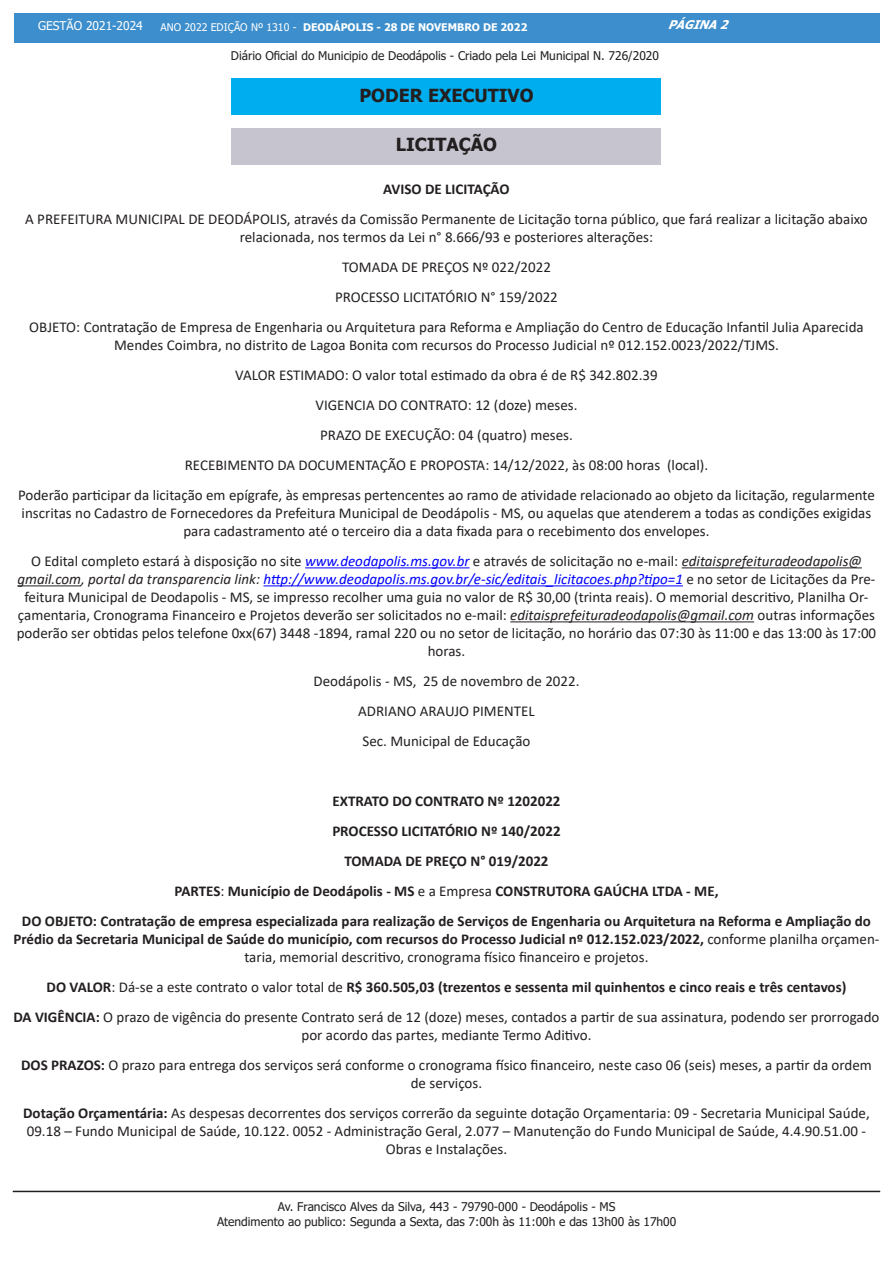
<style>
.page{position:relative;width:893px;height:1263px;background:#fff}
.page>*{position:absolute;margin:0;border:0;box-sizing:border-box;transform-origin:0 0}
.t1{font:700 18px "Tahoma";color:#231f20}
.Normal_wrd_44{font:15px/18px "Calibri";color:#231f20;text-align:center}
.Normal_wrd_44-2{font:700 15px/18px "Calibri";color:#231f20;text-align:center}
.t2{font:12px/14.4px "Tahoma";color:#231f20;text-align:center}
.t3{font:12px "Tahoma";color:#fff}
.t4{font:italic 700 12px "Tahoma";color:#fff}
.t5{font:700 10.5px "Tahoma";color:#fff}
.s1{font-weight:400}
.s2{font-style:italic;color:#00f}
.s3{font-style:italic}
.s4{font-weight:700}
</style>
<div class="page">
<div style="left:14px;top:14px;width:865px;height:29px;background:#3c8ecc"></div>
<hr style="left:13px;top:1191px;width:867px;height:1px;background:#231f20">
<hr style="left:305px;top:567px;width:165px;height:1px;background:#00f">
<hr style="left:682px;top:567px;width:180px;height:1px;background:#231f20">
<hr style="left:17px;top:585px;width:64px;height:1px;background:#231f20">
<hr style="left:263px;top:585px;width:420px;height:1px;background:#00f">
<hr style="left:510px;top:621px;width:244px;height:1px;background:#231f20">
<div style="left:232px;top:79px;width:429px;height:36px;background:#00aeef"></div>
<div style="left:232px;top:128px;width:429px;height:36px;background:#c6c4cf"></div>
<p class="t3" style="left:38px;top:18px;width:106px">GESTÃO 2021-2024</p>
<p class="t5" style="left:161px;top:20px;width:368px"><span class="s1">ANO 2022 EDIÇÃO Nº 1310 -</span> DEODÁPOLIS - 28 DE NOVEMBRO DE 2022</p>
<p class="t4" style="left:668px;top:16px;width:68px">PÁGINA2</p>
<p class="t2" style="left:231px;top:49px;width:430px">Diário Oficial do Municipio de Deodápolis - Criado pela Lei Municipal N. 726/2020</p>
<p class="t1" style="left:359px;top:83px;width:176px">PODER EXECUTIVO</p>
<p class="t1" style="left:396px;top:132px;width:103px">LICITAÇÃO</p>
<p class="Normal_wrd_44-2" style="left:383px;top:180px;width:128px">AVISO DE LICITAÇÃO</p>
<p class="Normal_wrd_44" style="left:25px;top:210px;width:844px">A PREFEITURA MUNICIPAL DE DEODÁPOLIS, através da Comissão Permanente de Licitação torna público, que fará realizar a licitação abaixo relacionada, nos termos da Lei n° 8.666/93 e posteriores alterações:</p>
<p class="Normal_wrd_44" style="left:342px;top:258px;width:210px">TOMADA DE PREÇOS Nº 022/2022</p>
<p class="Normal_wrd_44" style="left:335px;top:288px;width:224px">PROCESSO LICITATÓRIO N° 159/2022</p>
<p class="Normal_wrd_44" style="left:29px;top:318px;width:836px">OBJETO: Contratação de Empresa de Engenharia ou Arquitetura para Reforma e Ampliação do Centro de Educação Infantil Julia Aparecida<br>Mendes Coimbra, no distrito de Lagoa Bonita com recursos do Processo Judicial nº 012.152.0023/2022/TJMS.</p>
<p class="Normal_wrd_44" style="left:235px;top:366px;width:424px">VALOR ESTIMADO: O valor total estimado da obra é de R$ 342.802.39</p>
<p class="Normal_wrd_44" style="left:315px;top:396px;width:263px">VIGENCIA DO CONTRATO: 12 (doze) meses.</p>
<p class="Normal_wrd_44" style="left:320px;top:426px;width:254px">PRAZO DE EXECUÇÃO: 04 (quatro) meses.</p>
<p class="Normal_wrd_44" style="left:185px;top:456px;width:525px">RECEBIMENTO DA DOCUMENTAÇÃO E PROPOSTA: 14/12/2022, às 08:00 horas (local).</p>
<p class="Normal_wrd_44" style="left:18px;top:486px;width:858px">Poderão participar da licitação em epígrafe, às empresas pertencentes ao ramo de atividade relacionado ao objeto da licitação, regularmente inscritas no Cadastro de Fornecedores da Prefeitura Municipal de Deodápolis - MS, ou aquelas que atenderem a todas as condições exigidas para cadastramento até o terceiro dia a data fixada para o recebimento dos envelopes.</p>
<p class="Normal_wrd_44" style="left:17px;top:552px;width:861px">O Edital completo estará à disposição no site <span class="s2">www.deodapolis.ms.gov.br</span> e através de solicitação no e-mail: <span class="s3">editaisprefeituradeodapolis@ gmail.com, portal da transparencia link:</span> <span class="s2">http://www.deodapolis.ms.gov.br/e-sic/editais_licitacoes.php?tipo=1</span> e no setor de Licitações da Pre&shy;feitura Municipal de Deodapolis - MS, se impresso recolher uma guia no valor de R$ 30,00 (trinta reais). O memorial descritivo, Planilha Or&shy;çamentaria, Cronograma Financeiro e Projetos deverão ser solicitados no e-mail: <span class="s3">editaisprefeituradeodapolis@gmail.com</span> outras informações poderão ser obtidas pelos telefone 0xx(67) 3448 -1894, ramal 220 ou no setor de licitação, no horário das 07:30 às 11:00 e das 13:00 às 17:00 horas.</p>
<p class="Normal_wrd_44" style="left:313px;top:672px;width:268px">Deodápolis - MS, 25 de novembro de 2022.</p>
<p class="Normal_wrd_44" style="left:358px;top:702px;width:178px">ADRIANO ARAUJO PIMENTEL</p>
<p class="Normal_wrd_44" style="left:363px;top:732px;width:169px">Sec. Municipal de Educação</p>
<p class="Normal_wrd_44-2" style="left:332px;top:792px;width:230px">EXTRATO DO CONTRATO Nº 1202022</p>
<p class="Normal_wrd_44-2" style="left:332px;top:822px;width:230px">PROCESSO LICITATÓRIO Nº 140/2022</p>
<p class="Normal_wrd_44-2" style="left:344px;top:852px;width:206px">TOMADA DE PREÇO N° 019/2022</p>
<p class="Normal_wrd_44-2" style="left:174px;top:882px;width:546px">PARTES<span class="s1">:</span> Município de Deodápolis - MS <span class="s1">e a Empresa</span> CONSTRUTORA GAÚCHA LTDA - ME,</p>
<p class="Normal_wrd_44-2" style="left:13px;top:912px;width:867px">DO OBJETO: Contratação de empresa especializada para realização de Serviços de Engenharia ou Arquitetura na Reforma e Ampliação do<br>Prédio da Secretaria Municipal de Saúde do município, com recursos do Processo Judicial nº 012.152.023/2022, <span class="s1">conforme planilha orçamen&shy;taria, memorial descritivo, cronograma físico financeiro e projetos.</span></p>
<p class="Normal_wrd_44-2" style="left:47px;top:978px;width:801px">DO VALOR<span class="s1">: Dá-se a este contrato o valor total de</span> R$ 360.505,03 (trezentos e sessenta mil quinhentos e cinco reais e três centavos)</p>
<p class="Normal_wrd_44" style="left:14px;top:1008px;width:867px"><span class="s4">DA VIGÊNCIA:</span> O prazo de vigência do presente Contrato será de 12 (doze) meses, contados a partir de sua assinatura, podendo ser prorrogado por acordo das partes, mediante Termo Aditivo.</p>
<p class="Normal_wrd_44" style="left:21px;top:1056px;width:852px"><span class="s4">DOS PRAZOS:</span> O prazo para entrega dos serviços será conforme o cronograma físico financeiro, neste caso 06 (seis) meses, a partir da ordem de serviços.</p>
<p class="Normal_wrd_44" style="left:23px;top:1104px;width:848px"><span class="s4">Dotação Orçamentária:</span> As despesas decorrentes dos serviços correrão da seguinte dotação Orçamentaria: 09 - Secretaria Municipal Saúde,<br>09.18 – Fundo Municipal de Saúde, 10.122. 0052 - Administração Geral, 2.077 – Manutenção do Fundo Municipal de Saúde, 4.4.90.51.00 -<br>Obras e Instalações.</p>
<p class="t2" style="left:217px;top:1200px;width:461px">Av. Francisco Alves da Silva, 443 - 79790-000 - Deodápolis - MS<br>Atendimento ao publico: Segunda a Sexta, das 7:00h às 11:00h e das 13h00 às 17h00</p>
</div>
